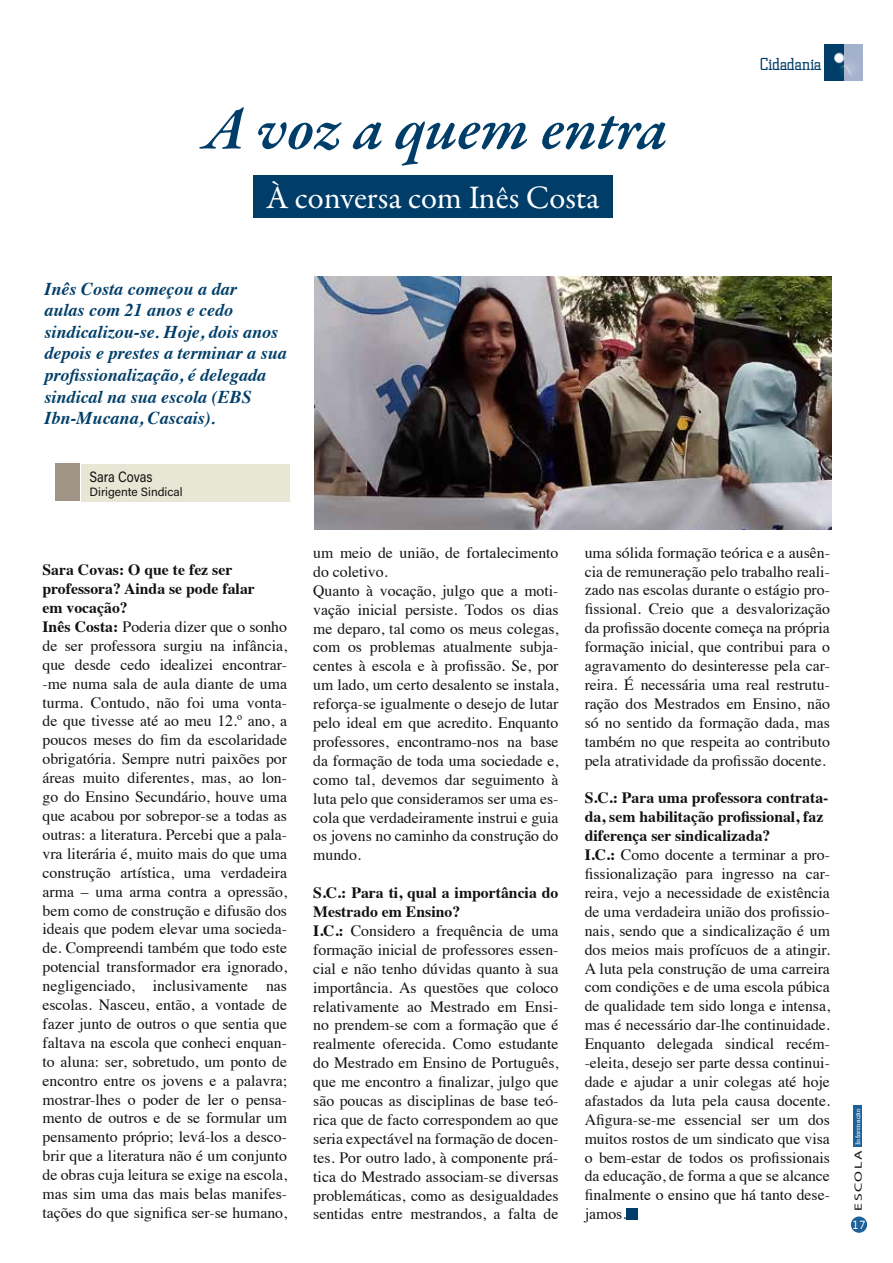
<style>
.page{position:relative;width:893px;height:1263px;background:#fff}
.page>*{position:absolute;margin:0;border:0;box-sizing:border-box;transform-origin:0 0}
.t1{font:italic 600 63px "Garamond Premr Pro";color:#003e69}
.t2{font:33px "Garamond Premr Pro";color:#fff}
.t3{font:italic 700 18px/21.6px "Times";color:#003e69}
.t4{font:18px "Civic";color:#003e69}
.t5{font:15.75px/18.9px "Times";color:#121212}
.t6{font:15px "Acumin Pro";color:#121212;scale:.85 1}
.t7{font:12px "Acumin Pro";color:#121212}
.t8{font:12px "Andale Mono";color:#fff}
.t9{font:10.5px "Myriad Pro";letter-spacing:.1em;color:#121212;scale:1.5 1}
.t10{font:6.75px "Civic";letter-spacing:.01em;color:#fff;scale:1.33 1}
.s1{font-weight:700}
</style>
<div class="page">
<div style="left:844px;top:44px;width:19px;height:37px;background:#a4b1cd"></div>
<div style="left:825px;top:44px;width:19px;height:37px;background:#003e69"></div>
<div style="left:837px;top:55px;width:26px;height:27px;background:#fff;opacity:.25"></div>
<svg style="left:834px;top:52px;width:11px;height:12px"></svg>
<svg style="left:840px;top:63px;width:14px;height:16px"></svg>
<div style="left:853px;top:1106px;width:9px;height:42px;background:#1d6198"></div>
<div style="left:851px;top:1216px;width:16px;height:17px;background:#1d6198;border-radius:50%"></div>
<div style="left:626px;top:1208px;width:12px;height:11px;background:#003e69"></div>
<div style="left:81px;top:464px;width:208px;height:38px;background:#e8e6d4"></div>
<div style="left:55px;top:463px;width:25px;height:38px;background:#a09486"></div>
<img style="left:315px;top:276px;width:516px;height:253px">
<div style="left:253px;top:175px;width:359px;height:42px;background:#003e69"></div>
<h1 class="t1" style="left:204px;top:90px;width:465px">A voz a quem entra</h1>
<h2 class="t2" style="left:266px;top:178px;width:335px">À conversa com Inês Costa</h2>
<p class="t4" style="left:760px;top:54px;width:63px">Cidadania</p>
<p class="t3" style="left:45px;top:276px;width:244px">Inês Costa começou a dar<br>aulas com 21 anos e cedo sindicalizou-se. Hoje, dois anos depois e prestes a terminar a sua profissionalização, é delegada sindical na sua escola (EBS<br>Ibn-Mucana, Cascais).</p>
<p class="t6" style="left:89px;top:466px;width:76px">Sara Covas</p>
<p class="t7" style="left:89px;top:484px;width:95px">Dirigente Sindical</p>
<p class="t5" style="left:43px;top:559px;width:246px"><span class="s1">Sara Covas: O que te fez ser professora? Ainda se pode falar<br>em vocação?<br>Inês Costa:</span> Poderia dizer que o sonho de ser professora surgiu na infância, que desde cedo idealizei encontrar--me numa sala de aula diante de uma turma. Contudo, não foi uma vonta&shy;de que tivesse até ao meu 12.º ano, a poucos meses do fim da escolaridade obrigatória. Sempre nutri paixões por áreas muito diferentes, mas, ao lon&shy;go do Ensino Secundário, houve uma que acabou por sobrepor-se a todas as outras: a literatura. Percebi que a pala&shy;vra literária é, muito mais do que uma construção artística, uma verdadeira arma – uma arma contra a opressão, bem como de construção e difusão dos ideais que podem elevar uma socieda&shy;de. Compreendi também que todo este potencial transformador era ignorado, negligenciado, inclusivamente nas escolas. Nasceu, então, a vontade de fazer junto de outros o que sentia que faltava na escola que conheci enquan&shy;to aluna: ser, sobretudo, um ponto de encontro entre os jovens e a palavra; mostrar-lhes o poder de ler o pensa&shy;mento de outros e de se formular um pensamento próprio; levá-los a desco&shy;brir que a literatura não é um conjunto de obras cuja leitura se exige na escola, mas sim uma das mais belas manifes&shy;tações do que significa ser-se humano,</p>
<p class="t5" style="left:313px;top:542px;width:247px">um meio de união, de fortalecimento do coletivo.<br>Quanto à vocação, julgo que a moti&shy;vação inicial persiste. Todos os dias me deparo, tal como os meus colegas, com os problemas atualmente subja&shy;centes à escola e à profissão. Se, por um lado, um certo desalento se instala, reforça-se igualmente o desejo de lutar pelo ideal em que acredito. Enquanto professores, encontramo-nos na base da formação de toda uma sociedade e, como tal, devemos dar seguimento à luta pelo que consideramos ser uma es&shy;cola que verdadeiramente instrui e guia os jovens no caminho da construção do mundo.</p>
<p class="t5" style="left:313px;top:882px;width:247px"><span class="s1">S.C.: Para ti, qual a importância do Mestrado em Ensino?<br>I.C.:</span> Considero a frequência de uma formação inicial de professores essen&shy;cial e não tenho dúvidas quanto à sua importância. As questões que coloco relativamente ao Mestrado em Ensi&shy;no prendem-se com a formação que é realmente oferecida. Como estudante do Mestrado em Ensino de Português, que me encontro a finalizar, julgo que são poucas as disciplinas de base teó&shy;rica que de facto correspondem ao que seria expectável na formação de docen&shy;tes. Por outro lado, à componente prá&shy;tica do Mestrado associam-se diversas problemáticas, como as desigualdades sentidas entre mestrandos, a falta de</p>
<p class="t5" style="left:585px;top:541px;width:247px;text-align:justify">uma sólida formação teórica e a ausên&shy;cia de remuneração pelo trabalho reali&shy;zado nas escolas durante o estágio pro&shy;fissional. Creio que a desvalorização da profissão docente começa na própria formação inicial, que contribui para o agravamento do desinteresse pela car&shy;reira. É necessária uma real restrutu&shy;ração dos Mestrados em Ensino, não só no sentido da formação dada, mas também no que respeita ao contributo pela atratividade da profissão docente.</p>
<p class="t5" style="left:585px;top:787px;width:247px"><span class="s1">S.C.: Para uma professora contrata&shy;da, sem habilitação profissional, faz diferença ser sindicalizada?<br>I.C.:</span> Como docente a terminar a pro&shy;fissionalização para ingresso na car&shy;reira, vejo a necessidade de existência de uma verdadeira união dos profissio&shy;nais, sendo que a sindicalização é um dos meios mais profícuos de a atingir.<br>A luta pela construção de uma carreira com condições e de uma escola púbica de qualidade tem sido longa e intensa, mas é necessário dar-lhe continuidade.<br>Enquanto delegada sindical recém--eleita, desejo ser parte dessa continui&shy;dade e ajudar a unir colegas até hoje afastados da luta pela causa docente.<br>Afigura-se-me essencial ser um dos muitos rostos de um sindicato que visa o bem-estar de todos os profissionais da educação, de forma a que se alcance finalmente o ensino que há tanto dese&shy;jamos.</p>
<p class="t10" style="left:854px;top:1145px;width:29px;rotate:-90deg">Informação</p>
<p class="t9" style="left:852px;top:1211px;width:42px;rotate:-90deg">ESCOLA</p>
<p class="t8" style="left:852px;top:1217px;width:16px">17</p>
</div>
